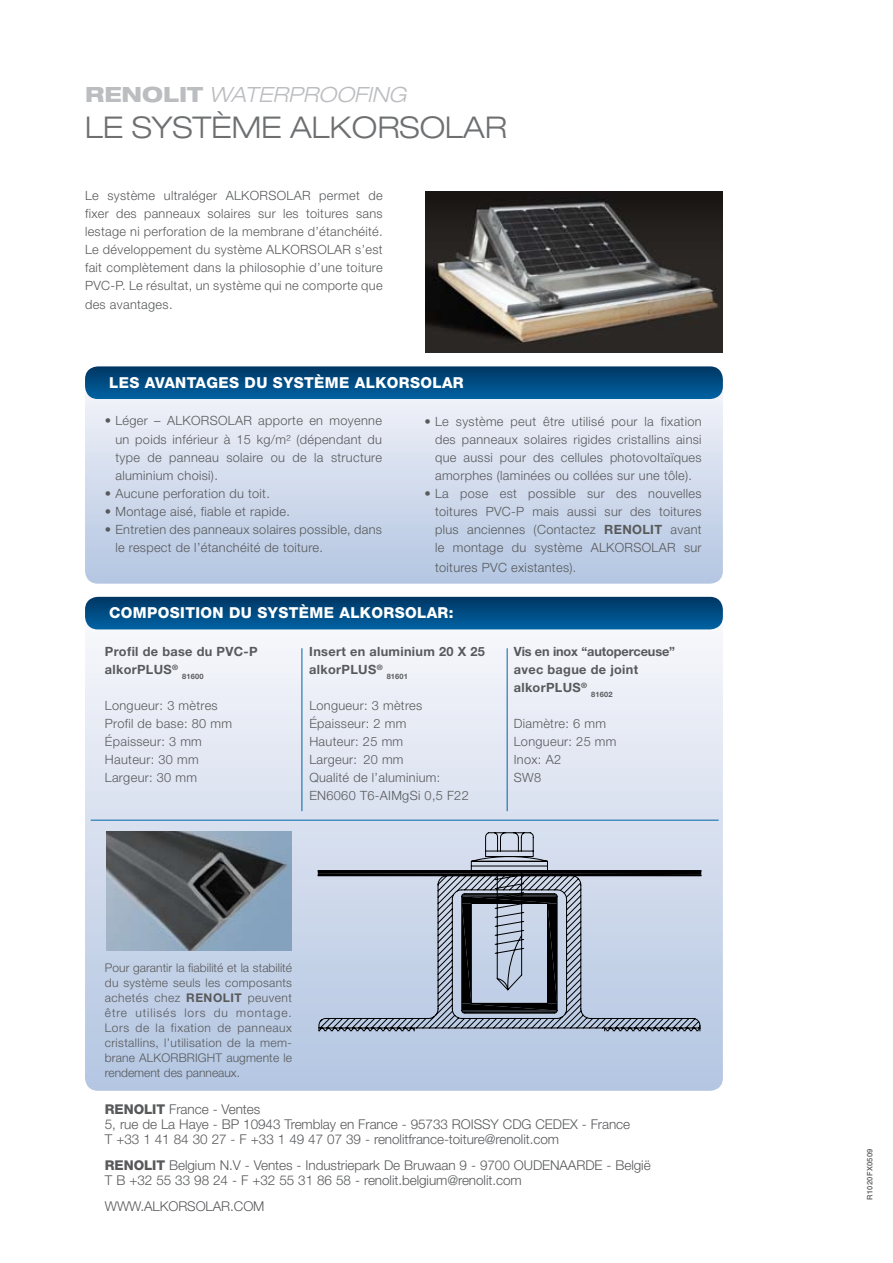
<style>
.page{position:relative;width:893px;height:1263px;background:#fff}
.page>*{position:absolute;margin:0;border:0;box-sizing:border-box;transform-origin:0 0}
.t1{font:300 expanded 30px "Helvetica Neue";color:#6d6f71}
.t2{font:italic 300 expanded 21px "Helvetica Neue";color:#bcbdc0}
.t3{font:800 15.15px "Helvetica Neue";letter-spacing:.025em;color:#fff}
.t4{font:300 13.5px/15px "Helvetica Neue";letter-spacing:-.005em;color:#58595b}
.t5{font:300 12.75px/18px "Helvetica Neue LT Pro";letter-spacing:.025em;color:#58595b;text-align:justify}
.t6{font:700 12.75px/18px "Helvetica Neue LT Pro";letter-spacing:.025em;color:#58595b}
.t7{font:300 12px/15px "Helvetica Neue LT Pro";letter-spacing:.015em;color:#58595b;text-align:justify}
.t8{font:700 7.5px "Helvetica Neue LT Pro";letter-spacing:.025em;color:#58595b}
.t9{font:500 7.5px "Helvetica Neue";letter-spacing:.05em;color:#58595b}
.s1{font-weight:800;font-style:normal}
.s2{font-weight:700}
.s3{font-weight:800}
</style>
<div class="page">
<svg style="left:85px;top:399px;width:638px;height:185px;background:#d1dbec"></svg>
<svg style="left:85px;top:629px;width:638px;height:462px"></svg>
<svg style="left:85px;top:366px;width:638px;height:33px;background:#044f85"></svg>
<svg style="left:85px;top:597px;width:638px;height:32px;background:#014d83"></svg>
<img style="left:425px;top:191px;width:298px;height:162px">
<img style="left:106px;top:832px;width:186px;height:118px">
<hr style="left:302px;top:648px;width:1px;height:163px;background:#0063a5">
<hr style="left:91px;top:820px;width:628px;height:1px;background:#0063a5">
<hr style="left:507px;top:648px;width:1px;height:163px;background:#0063a5">
<svg style="left:318px;top:991px;width:383px;height:40px;background:#96a1b5"></svg>
<svg style="left:318px;top:831px;width:383px;height:160px;background:#b2bccd"></svg>
<h2 class="t2" style="left:85px;top:82px;width:323px"><span class="s1">RENOLIT</span> WATERPROOFING</h2>
<h1 class="t1" style="left:85px;top:110px;width:423px">LE SYSTÈME ALKORSOLAR</h1>
<p class="t5" style="left:85px;top:187px;width:299px">Le système ultraléger ALKORSOLAR permet de fixer des panneaux solaires sur les toitures sans lestage ni perforation de la membrane d’étanchéité.<br>Le développement du système ALKORSOLAR s’est fait complètement dans la philosophie d’une toiture PVC-P. Le résultat, un système qui ne comporte que des avantages.</p>
<p class="t3" style="left:109px;top:373px;width:356px">LES AVANTAGES DU SYSTÈME ALKORSOLAR</p>
<p class="t5" style="left:115px;top:412px;width:268px;text-indent:-11px">• Léger – ALKORSOLAR apporte en moyenne un poids inférieur à 15 kg/m² (dépendant du type de panneau solaire ou de la structure aluminium choisi).</p>
<p class="t5" style="left:105px;top:484px;width:167px">• Aucune perforation du toit.</p>
<p class="t5" style="left:105px;top:502px;width:186px">• Montage aisé, fiable et rapide.</p>
<p class="t5" style="left:115px;top:520px;width:268px;text-indent:-11px">• Entretien des panneaux solaires possible, dans le respect de l’étanchéité de toiture.</p>
<p class="t5" style="left:435px;top:412px;width:268px;text-indent:-11px">• Le système peut être utilisé pour la fixation des panneaux solaires rigides cristallins ainsi que aussi pour des cellules photovoltaïques amorphes (laminées ou collées sur une tôle).</p>
<p class="t5" style="left:435px;top:484px;width:268px;text-indent:-11px">• La pose est possible sur des nouvelles toitures PVC-P mais aussi sur des toitures plus anciennes (Contactez <span class="s2">RENOLIT</span> avant le montage du système ALKORSOLAR sur</p>
<p class="t5" style="left:435px;top:558px;width:143px">toitures PVC existantes).</p>
<p class="t3" style="left:109px;top:604px;width:346px">COMPOSITION DU SYSTÈME ALKORSOLAR:</p>
<p class="t6" style="left:105px;top:642px;width:154px">Profil de base du PVC-P alkorPLUS<sup>®</sup></p>
<p class="t8" style="left:182px;top:671px;width:23px">81600</p>
<p class="t5" style="left:105px;top:696px;width:129px;text-align:left">Longueur: 3 mètres<br>Profil de base: 80 mm épaisseur: 3 mm<br>Hauteur: 30 mm<br>Largeur: 30 mm</p>
<p class="t6" style="left:309px;top:642px;width:177px">Insert en aluminium 20 X 25 alkorPLUS<sup>®</sup></p>
<p class="t8" style="left:387px;top:671px;width:23px">81601</p>
<p class="t5" style="left:309px;top:696px;width:161px;text-align:left">Longueur: 3 mètres épaisseur: 2 mm<br>Hauteur: 25 mm<br>Largeur: 20 mm<br>Qualité de l’aluminium:<br>EN6060 T6-AIMgSi 0,5 F22</p>
<p class="t6" style="left:514px;top:642px;width:163px">Vis en inox “autoperceuse” avec bague de joint alkorPLUS<sup>®</sup></p>
<p class="t8" style="left:591px;top:689px;width:23px">81602</p>
<p class="t5" style="left:514px;top:714px;width:104px;text-align:left">Diamètre: 6 mm<br>Longueur: 25 mm<br>Inox: A2<br>SW8</p>
<p class="t7" style="left:105px;top:960px;width:189px">Pour garantir la fiabilité et la stabilité du système seuls les composants achetés chez <span class="s2">RENOLIT</span> peuvent être utilisés lors du montage.<br>Lors de la fixation de panneaux cristallins, l’utilisation de la mem&shy;brane ALKORBRIGHT augmente le rendement des panneaux.</p>
<p class="t4" style="left:105px;top:1101px;width:527px"><span class="s3">RENOLIT</span> France - Ventes<br>5, rue de La Haye - BP 10943 Tremblay en France - 95733 RO ISSY CDG CEDEX - France<br>T +33 1 41 84 30 27 - F +33 1 49 47 07 39 - renolitfrance-toiture@renolit.com</p>
<p class="t4" style="left:105px;top:1158px;width:465px"><span class="s3">RENOLIT</span> Belgium N.V - Ventes - Industriepark De Bruwaan 9 - 9700 OUDENAAR</p>
<p class="t4" style="left:585px;top:1158px;width:67px">DE - België</p>
<p class="t4" style="left:105px;top:1173px;width:418px">T B +32 55 33 98 24 - F +32 55 31 86 58 - renolit.belgium@renolit.com</p>
<p class="t4" style="left:105px;top:1199px;width:161px">www.alkorsolar.COM</p>
<p class="t9" style="left:865px;top:1200px;width:53px;rotate:-90deg">R1020FX0509</p>
</div>
